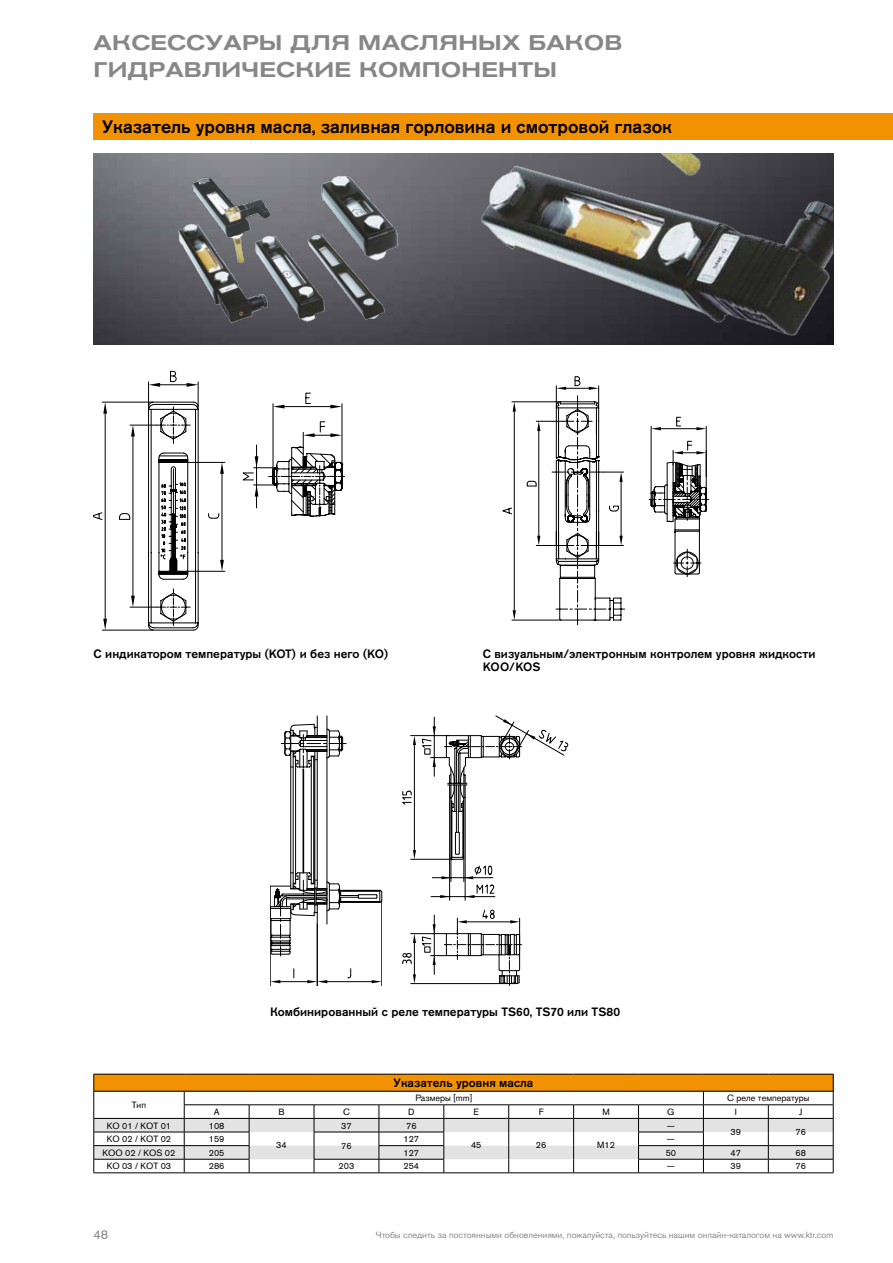
<style>
.page{position:relative;width:893px;height:1263px;background:#fff}
.page>*{position:absolute;margin:0;border:0;box-sizing:border-box;transform-origin:0 0}
.t1{font:500 expanded 21px/27px "Akzidenz Grotesk Pro";letter-spacing:.01em;color:#878787}
.t2{font:500 18px "Akzidenz Grotesk Pro";color:#000}
.t3{font:12.75px "Akzidenz Grotesk Pro";color:#878787}
.t4{font:500 12px/13.8px "Akzidenz Grotesk Pro";color:#000}
.t5{font:9px "Akzidenz Grotesk Pro";color:#000}
.t6{font:9px "Akzidenz Grotesk Pro";color:#878787}
</style>
<div class="page">
<img style="left:94px;top:153px;width:340px;height:191px">
<img style="left:174px;top:170px;width:230px;height:157px">
<img style="left:434px;top:153px;width:399px;height:191px">
<svg style="left:94px;top:371px;width:250px;height:259px"></svg>
<svg style="left:503px;top:376px;width:122px;height:249px"></svg>
<svg style="left:649px;top:417px;width:61px;height:160px"></svg>
<svg style="left:270px;top:716px;width:112px;height:269px"></svg>
<svg style="left:402px;top:716px;width:166px;height:269px"></svg>
<div style="left:94px;top:114px;width:799px;height:26px;background:#f39200"></div>
<hr style="left:94px;top:1172px;width:90px;height:1px;background:#000">
<hr style="left:184px;top:1172px;width:65px;height:1px;background:#000">
<hr style="left:314px;top:1172px;width:65px;height:1px;background:#000">
<hr style="left:379px;top:1172px;width:65px;height:1px;background:#000">
<hr style="left:638px;top:1172px;width:65px;height:1px;background:#000">
<hr style="left:703px;top:1172px;width:65px;height:1px;background:#000">
<hr style="left:768px;top:1172px;width:65px;height:1px;background:#000">
<hr style="left:249px;top:1172px;width:65px;height:1px;background:#000">
<hr style="left:444px;top:1172px;width:65px;height:1px;background:#000">
<hr style="left:509px;top:1172px;width:65px;height:1px;background:#000">
<hr style="left:574px;top:1172px;width:64px;height:1px;background:#000">
<svg style="left:94px;top:1074px;width:740px;height:98px"></svg>
<hr style="left:703px;top:1145px;width:65px;height:1px;background:#000">
<hr style="left:768px;top:1145px;width:65px;height:1px;background:#000">
<h1 class="t1" style="left:94px;top:29px;width:530px">АКСЕССУАРЫ ДЛЯ МАСЛЯНЫХ БАКОВ<br>ГИДРАВЛИЧЕСКИЕ КОМПОНЕНТЫ</h1>
<h2 class="t2" style="left:102px;top:115px;width:572px">Указатель уровня масла, заливная горловина и смотровой глазок</h2>
<p class="t4" style="left:94px;top:646px;width:296px">С индикатором температуры (KOT) и без него (KO)</p>
<p class="t4" style="left:483px;top:646px;width:334px">С визуальным/электронным контролем уровня жидкости<br>KOO/KOS</p>
<p class="t4" style="left:270px;top:1005px;width:352px">Комбинированный с реле температуры TS60, TS70 или TS80</p>
<p class="t5" style="left:132px;top:1099px;width:16px">Тип</p>
<p class="t4" style="left:394px;top:1076px;width:141px">Указатель уровня масла</p>
<p class="t5" style="left:415px;top:1092px;width:58px">Размеры [mm]</p>
<p class="t5" style="left:727px;top:1092px;width:84px">С реле температуры</p>
<p class="t5" style="left:214px;top:1106px;width:7px">A</p>
<p class="t5" style="left:278px;top:1106px;width:8px">B</p>
<p class="t5" style="left:343px;top:1106px;width:8px">C</p>
<p class="t5" style="left:408px;top:1106px;width:8px">D</p>
<p class="t5" style="left:474px;top:1106px;width:7px">E</p>
<p class="t5" style="left:539px;top:1106px;width:6px">F</p>
<p class="t5" style="left:602px;top:1106px;width:9px">M</p>
<p class="t5" style="left:667px;top:1106px;width:9px">G</p>
<p class="t5" style="left:735px;top:1106px;width:4px">I</p>
<p class="t5" style="left:799px;top:1106px;width:5px">J</p>
<p class="t5" style="left:107px;top:1119px;width:66px">KO 01 / KOT 01</p>
<p class="t5" style="left:209px;top:1119px;width:17px">108</p>
<p class="t5" style="left:341px;top:1119px;width:12px">37</p>
<p class="t5" style="left:406px;top:1119px;width:12px">76</p>
<p class="t5" style="left:667px;top:1119px;width:10px">—</p>
<p class="t5" style="left:731px;top:1126px;width:12px">39</p>
<p class="t5" style="left:795px;top:1126px;width:12px">76</p>
<p class="t5" style="left:107px;top:1133px;width:66px">KO 02 / KOT 02</p>
<p class="t5" style="left:209px;top:1133px;width:17px">159</p>
<p class="t5" style="left:403px;top:1133px;width:17px">127</p>
<p class="t5" style="left:667px;top:1133px;width:10px">—</p>
<p class="t5" style="left:471px;top:1139px;width:12px">45</p>
<p class="t5" style="left:536px;top:1139px;width:12px">26</p>
<p class="t5" style="left:597px;top:1139px;width:19px">M12</p>
<p class="t5" style="left:276px;top:1139px;width:12px">34</p>
<p class="t5" style="left:341px;top:1140px;width:12px">76</p>
<p class="t5" style="left:102px;top:1147px;width:74px">KOO 02 / KOS 02</p>
<p class="t5" style="left:209px;top:1147px;width:17px">205</p>
<p class="t5" style="left:403px;top:1147px;width:17px">127</p>
<p class="t5" style="left:666px;top:1147px;width:12px">50</p>
<p class="t5" style="left:731px;top:1147px;width:12px">47</p>
<p class="t5" style="left:795px;top:1147px;width:12px">68</p>
<p class="t5" style="left:107px;top:1160px;width:66px">KO 03 / KOT 03</p>
<p class="t5" style="left:209px;top:1160px;width:17px">286</p>
<p class="t5" style="left:339px;top:1160px;width:17px">203</p>
<p class="t5" style="left:403px;top:1160px;width:17px">254</p>
<p class="t5" style="left:667px;top:1160px;width:10px">—</p>
<p class="t5" style="left:731px;top:1160px;width:12px">39</p>
<p class="t5" style="left:795px;top:1160px;width:12px">76</p>
<p class="t3" style="left:94px;top:1226px;width:16px">48</p>
<p class="t6" style="left:376px;top:1229px;width:459px">Чтобы следить за постоянными обновлениями, пожалуйста, пользуйтесь нашим онлайн-каталогом на www.ktr.com</p>
</div>
